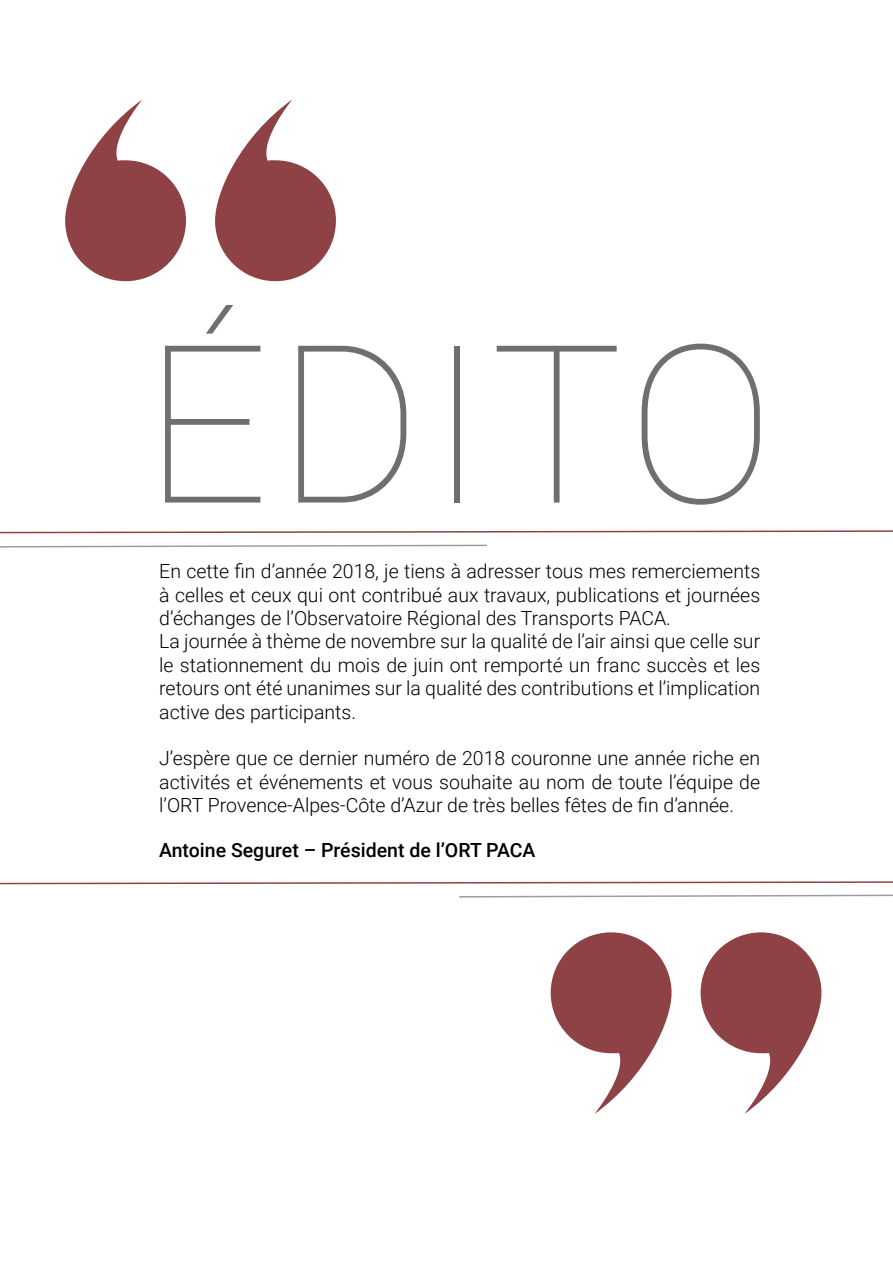
<style>
.page{position:relative;width:893px;height:1263px;background:#fff}
.page>*{position:absolute;margin:0;border:0;box-sizing:border-box;transform-origin:0 0}
.t1{font:100 220.5px "Roboto";letter-spacing:.03em;color:#706f6f}
.t2{font:300 19.5px/23.4px "Roboto";color:#000}
.t3{font:500 19.5px "Roboto";color:#000}
</style>
<div class="page">
<svg style="left:701px;top:932px;width:121px;height:182px"></svg>
<svg style="left:551px;top:932px;width:121px;height:182px"></svg>
<svg style="left:65px;top:99px;width:121px;height:182px"></svg>
<svg style="left:215px;top:99px;width:121px;height:182px"></svg>
<svg style="left:0;top:530px;width:893px;height:4px"></svg>
<svg style="left:0;top:881px;width:893px;height:4px"></svg>
<svg style="left:459px;top:894px;width:434px;height:4px"></svg>
<svg style="left:0;top:544px;width:487px;height:4px"></svg>
<h1 class="t1" style="left:143px;top:270px;width:632px">ÉDITO</h1>
<p class="t2" style="left:159px;top:559px;width:602px">En cette fin d’année 2018, je tiens à adresser tous mes remerciements à celles et ceux qui ont contribué aux travaux, publications et journées d’échanges de l’Observatoire Régional des Transports PACA.<br>La journée à thème de novembre sur la qualité de l’air ainsi que celle sur le stationnement du mois de juin ont remporté un franc succès et les retours ont été unanimes sur la qualité des contributions et l’implication active des participants.</p>
<p class="t2" style="left:159px;top:746px;width:602px;text-align:justify">J’espère que ce dernier numéro de 2018 couronne une année riche en activités et événements et vous souhaite au nom de toute l’équipe de l’ORT Provence-Alpes-Côte d’Azur de très belles fêtes de fin d’année.</p>
<p class="t3" style="left:159px;top:836px;width:378px">Antoine Seguret – Président de l’ORT PACA</p>
</div>
